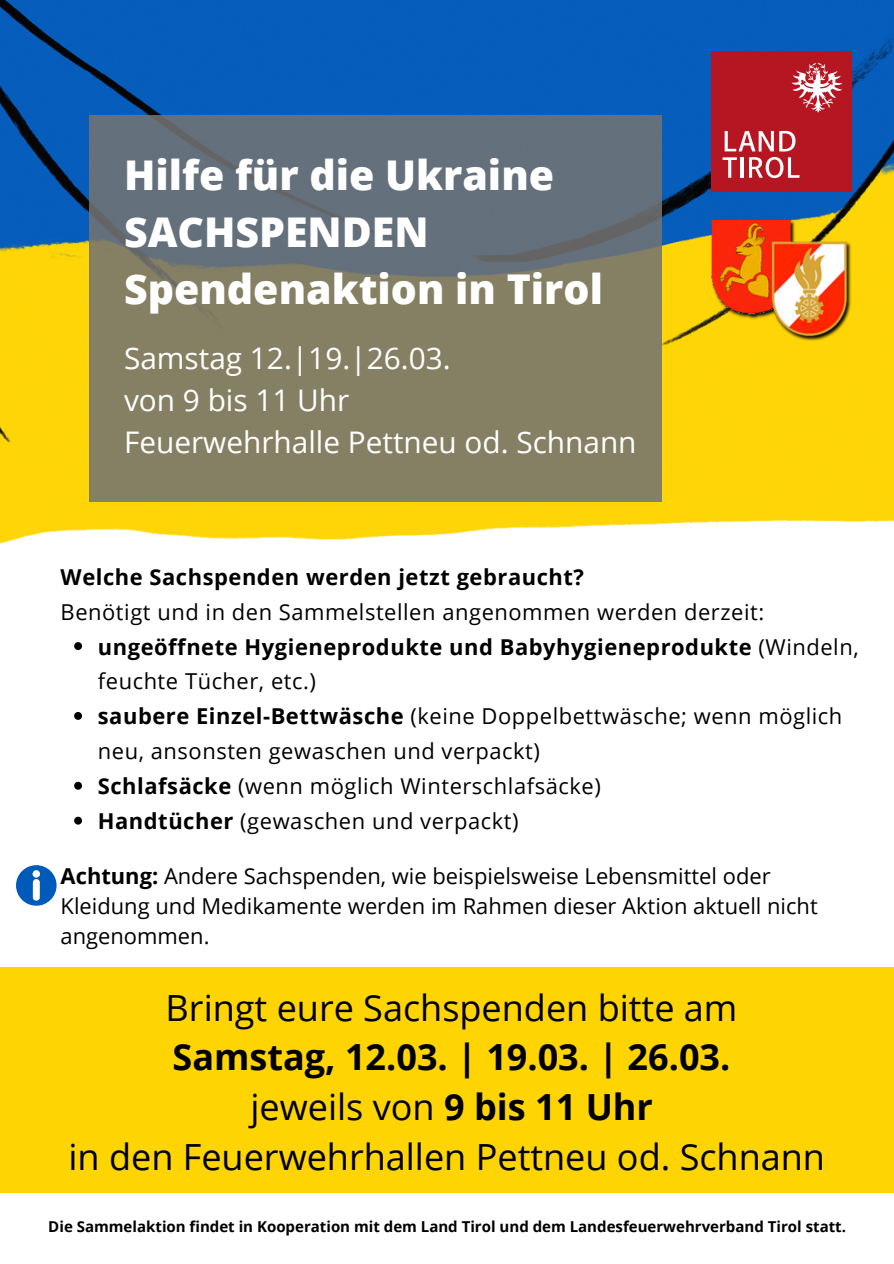
<style>
.page{position:relative;width:894px;height:1264px;background:#fff}
.page>*{position:absolute;margin:0;border:0;box-sizing:border-box;transform-origin:0 0}
.t1{font:800 40.95px "Open Sans";color:#fff}
.t2{font:36px "Open Sans";color:#000}
.t3{font:700 36px "Open Sans";color:#000}
.t4{font:29.7px "Open Sans";color:#fff}
.t5{font:21.9px/35px "Open Sans";letter-spacing:.025em;color:#000}
.t6{font:21.9px/30.5px "Open Sans";color:#000}
.t7{font:700 21.9px/35px "Open Sans";letter-spacing:.025em;color:#000}
.t8{font:700 15px "Open Sans";color:#000}
.s1{font-weight:400}
.s2{font-weight:700}
</style>
<div class="page">
<img style="left:0;top:0;width:893px;height:544px">
<div style="left:711px;top:51px;width:140px;height:141px;background:#b51621"></div>
<svg style="left:791px;top:63px;width:51px;height:50px"></svg>
<svg style="left:749px;top:157px;width:50px;height:21px"></svg>
<hr style="left:740px;top:157px;width:3px;height:21px;background:#fff">
<svg style="left:722px;top:157px;width:14px;height:21px"></svg>
<svg style="left:779px;top:131px;width:16px;height:20px"></svg>
<svg style="left:724px;top:131px;width:49px;height:20px"></svg>
<svg style="left:89px;top:116px;width:572px;height:386px;background:#78796c"></svg>
<div style="left:0;top:966px;width:893px;height:226px;background:#fed402"></div>
<img style="left:711px;top:220px;width:140px;height:121px">
<svg style="left:16px;top:865px;width:41px;height:40px"></svg>
<svg style="left:74px;top:642px;width:8px;height:8px"></svg>
<svg style="left:74px;top:712px;width:8px;height:8px"></svg>
<svg style="left:74px;top:781px;width:8px;height:8px"></svg>
<svg style="left:74px;top:816px;width:8px;height:8px"></svg>
<p class="t1" style="left:124px;top:146px;width:431px">Hilfe für die Ukraine</p>
<p class="t1" style="left:124px;top:203px;width:306px">SACHSPENDEN</p>
<p class="t1" style="left:124px;top:260px;width:480px">Spendenaktion in Tirol</p>
<p class="t4" style="left:124px;top:337px;width:328px">Samstag 12.|19.|26.03.</p>
<p class="t4" style="left:124px;top:379px;width:227px">von 9 bis 11 Uhr</p>
<p class="t4" style="left:124px;top:421px;width:514px">Feuerwehrhalle Pettneu od. Schnann</p>
<p class="t7" style="left:61px;top:558px;width:524px">Welche Sachspenden werden jetzt gebraucht?</p>
<p class="t5" style="left:61px;top:593px;width:705px">Benötigt und in den Sammelstellen angenommen werden derzeit:</p>
<p class="t7" style="left:98px;top:628px;width:762px">ungeöffnete Hygieneprodukte und Babyhygieneprodukte <span class="s1">(Windeln, feuchte Tücher, etc.)</span></p>
<p class="t5" style="left:98px;top:698px;width:745px"><span class="s2">saubere Einzel-Bettwäsche</span> (keine Doppelbettwäsche; wenn möglich neu, ansonsten gewaschen und verpackt)</p>
<p class="t5" style="left:98px;top:768px;width:504px"><span class="s2">Schlafsäcke</span> (wenn möglich Winterschlafsäcke)</p>
<p class="t5" style="left:98px;top:803px;width:422px"><span class="s2">Handtücher</span> (gewaschen und verpackt)</p>
<p class="t6" style="left:61px;top:859px;width:758px"><span class="s2">Achtung:</span> Andere Sachspenden, wie beispielsweise Lebensmittel oder<br>Kleidung und Medikamente werden im Rahmen dieser Aktion aktuell nicht angenommen.</p>
<p class="t2" style="left:166px;top:982px;width:573px">Bringt eure Sachspenden bitte am</p>
<p class="t3" style="left:172px;top:1031px;width:559px">Samstag, 12.03. | 19.03. | 26.03.</p>
<p class="t2" style="left:250px;top:1081px;width:404px">jeweils von <span class="s2">9 bis 11 Uhr</span></p>
<p class="t2" style="left:68px;top:1131px;width:757px">in den Feuerwehrhallen Pettneu od. Schnann</p>
<p class="t8" style="left:48px;top:1215px;width:799px">Die Sammelaktion findet in Kooperation mit dem Land Tirol und dem Landesfeuerwehrverband Tirol statt.</p>
</div>
